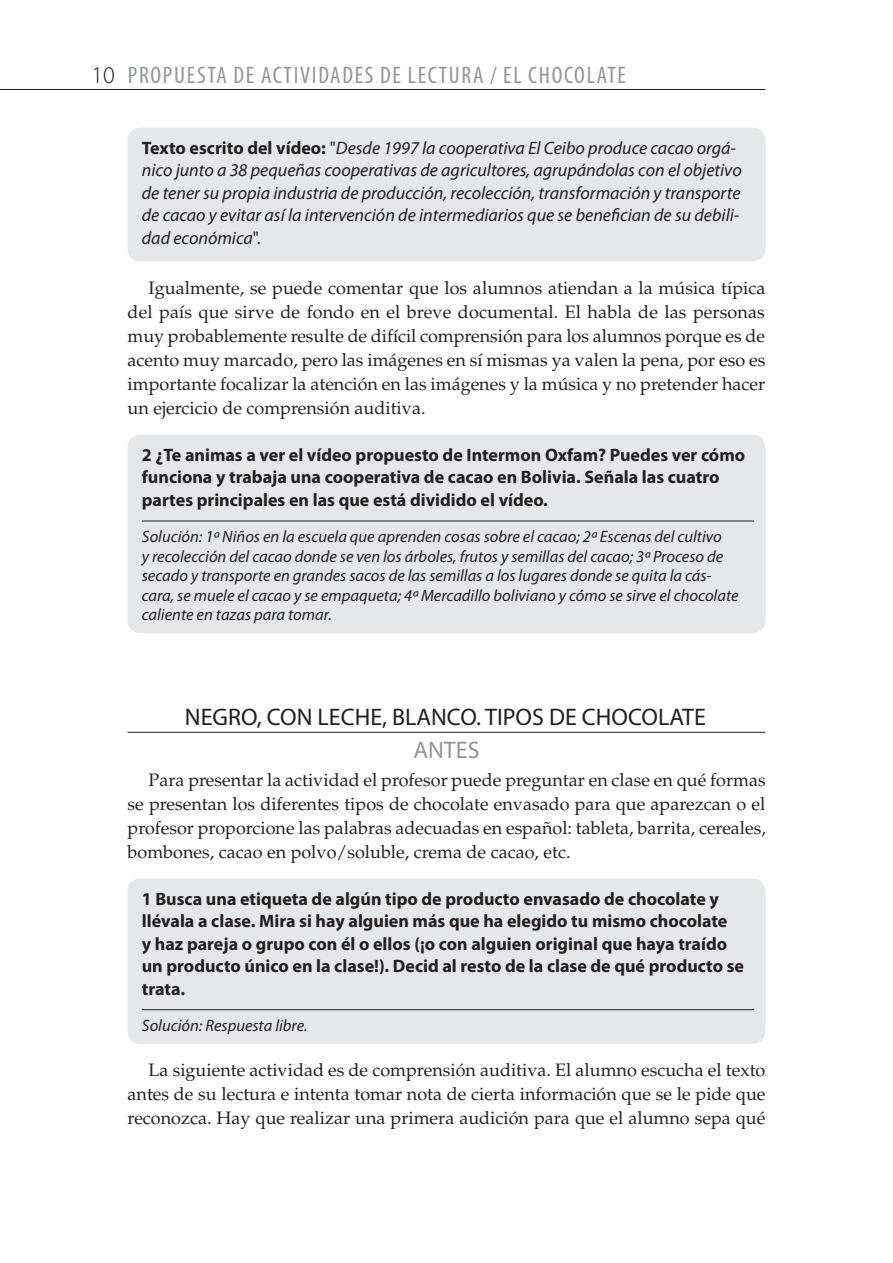
<style>
.page{position:relative;width:893px;height:1263px;background:#fff}
.page>*{position:absolute;margin:0;border:0;box-sizing:border-box;transform-origin:0 0}
.t1{font:condensed 24px "Myriad Pro";letter-spacing:.07em;color:#939598}
.t2{font:24px/32.5px "Myriad Pro";color:#231f20;text-align:center}
.t3{font:18px/24px "Palatino LT Std";color:#231f20;text-align:justify}
.t4{font:700 18px/22.5px "Myriad Pro";color:#231f20}
.t5{font:italic 18px/22.5px "Myriad Pro";color:#231f20}
.t6{font:italic 16.5px/19.5px "Myriad Pro";color:#231f20}
.s1{font-weight:300;font-stretch:normal;color:#231f20}
.s2{font-weight:700;font-style:normal}
.s3{font-style:normal}
.s4{color:#939598}
</style>
<div class="page">
<hr style="left:0;top:89px;width:765px;height:1px;background:#231f20">
<hr style="left:128px;top:732px;width:637px;height:1px;background:#231f20">
<div style="left:128px;top:128px;width:637px;height:133px;background:#e6e7e9;border-radius:13px"></div>
<div style="left:128px;top:435px;width:637px;height:198px;background:#e6e7e9;border-radius:13px"></div>
<hr style="left:142px;top:521px;width:612px;height:1px;background:#231f20">
<div style="left:128px;top:878px;width:637px;height:166px;background:#e6e7e9;border-radius:13px"></div>
<hr style="left:142px;top:1009px;width:612px;height:1px;background:#231f20">
<p class="t1" style="left:91px;top:60px;width:472px"><span class="s1">10</span> PROPUESTA DE ACTIVIDADES DE LECTURA / EL CHOCOLATE</p>
<p class="t5" style="left:142px;top:136px;width:601px"><span class="s2">Texto escrito del vídeo:</span> <span class="s3">"</span>Desde 1997 la cooperativa El Ceibo produce cacao orgá&shy;nico junto a 38 pequeñas cooperativas de agricultores, agrupándolas con el objetivo de tener su propia industria de producción, recolección, transformación y transporte de cacao y evitar así la intervención de intermediarios que se benefician de su debili&shy;dad económica<span class="s3">".</span></p>
<p class="t3" style="left:128px;top:276px;width:640px;text-indent:21px">Igualmente, se puede comentar que los alumnos atiendan a la música típica del país que sirve de fondo en el breve documental. El habla de las personas muy probablemente resulte de difícil comprensión para los alumnos porque es de acento muy marcado, pero las imágenes en sí mismas ya valen la pena, por eso es importante focalizar la atención en las imágenes y la música y no pretender hacer un ejercicio de comprensión auditiva.</p>
<p class="t4" style="left:142px;top:443px;width:605px">2 ¿Te animas a ver el vídeo propuesto de Intermon Oxfam? Puedes ver cómo funciona y trabaja una cooperativa de cacao en Bolivia. Señala las cuatro partes principales en las que está dividido el vídeo.</p>
<p class="t6" style="left:142px;top:527px;width:598px">Solución: 1ª Niños en la escuela que aprenden cosas sobre el cacao; 2ª Escenas del cultivo<br>y recolección del cacao donde se ven los árboles, frutos y semillas del cacao; 3ª Proceso de secado y transporte en grandes sacos de las semillas a los lugares donde se quita la cás&shy;cara, se muele el cacao y se empaqueta; 4ª Mercadillo boliviano y cómo se sirve el chocolate caliente en tazas para tomar.</p>
<p class="t2" style="left:185px;top:700px;width:522px">NEGRO, CON LECHE, BLANCO. TIPOS DE CHOCOLATE<br><span class="s4">ANTES</span></p>
<p class="t3" style="left:128px;top:768px;width:640px;text-indent:21px">Para presentar la actividad el profesor puede preguntar en clase en qué formas se presentan los diferentes tipos de chocolate envasado para que aparezcan o el profesor proporcione las palabras adecuadas en español: tableta, barrita, cereales, bombones, cacao en polvo/soluble, crema de cacao, etc.</p>
<p class="t4" style="left:142px;top:887px;width:604px">1 Busca una etiqueta de algún tipo de producto envasado de chocolate y llévala a clase. Mira si hay alguien más que ha elegido tu mismo chocolate<br>y haz pareja o grupo con él o ellos (¡o con alguien original que haya traído un producto único en la clase!). Decid al resto de la clase de qué producto se trata.</p>
<p class="t6" style="left:142px;top:1015px;width:167px">Solución: Respuesta libre.</p>
<p class="t3" style="left:128px;top:1059px;width:639px;text-indent:21px">La siguiente actividad es de comprensión auditiva. El alumno escucha el texto antes de su lectura e intenta tomar nota de cierta información que se le pide que reconozca. Hay que realizar una primera audición para que el alumno sepa qué</p>
</div>
